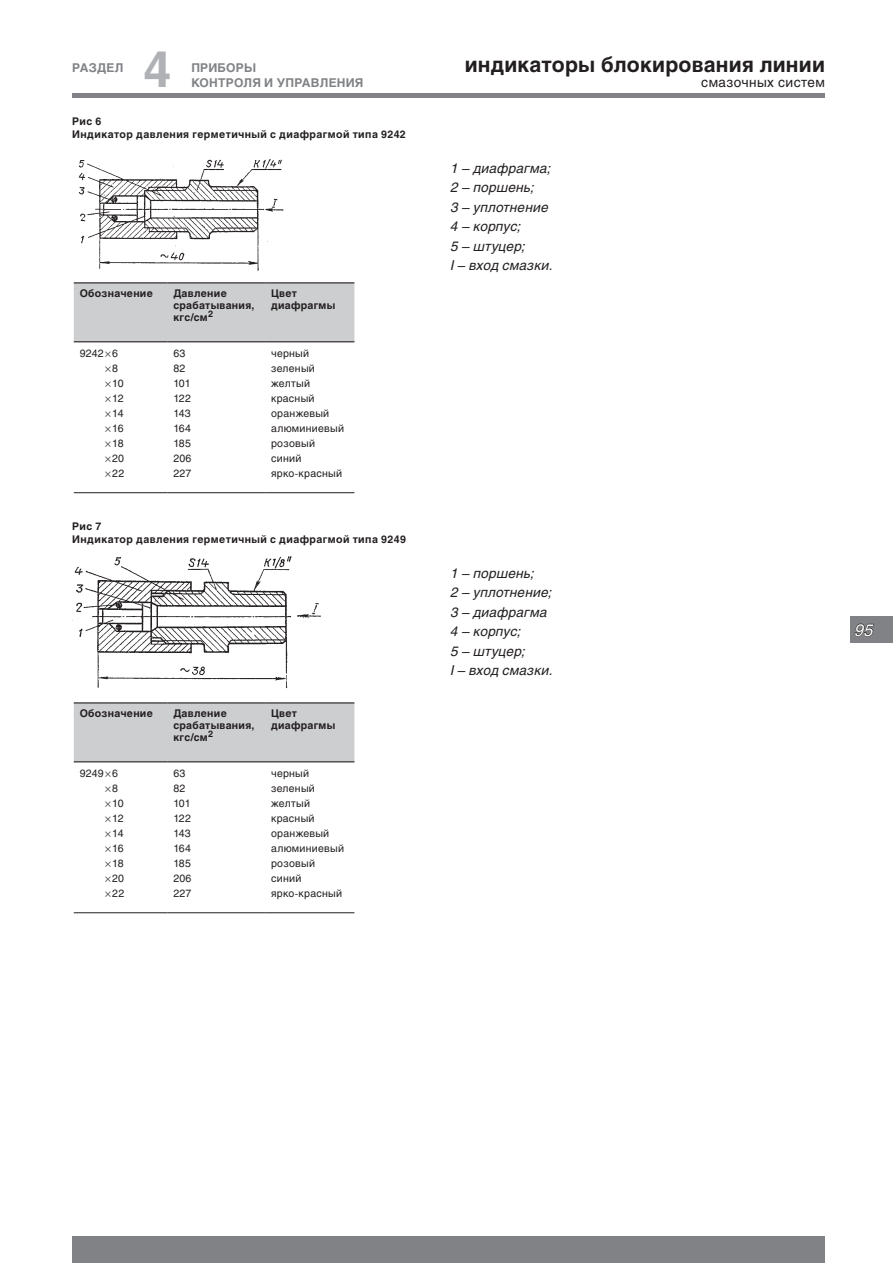
<style>
.page{position:relative;width:893px;height:1263px;background:#fff}
.page>*{position:absolute;margin:0;border:0;box-sizing:border-box;transform-origin:0 0}
.t1{font:700 49.5px "Helios";color:#b0b1b5}
.t2{font:700 21px "Helios";letter-spacing:.01em;color:#231f20}
.t3{font:italic 16.5px "Helios";color:#fff}
.t4{font:italic 13.5px/19.5px "Helios";letter-spacing:.015em;color:#231f20}
.t5{font:13.5px "Helios";letter-spacing:.03em;color:#231f20}
.t6{font:700 12px/15px "Helios";letter-spacing:.015em;color:#808285}
.t7{font:700 10.5px/12px "Helios";letter-spacing:.03em;color:#231f20}
.t8{font:10.5px/15px "Helios";letter-spacing:.025em;color:#231f20}
.t9{font:10.5px/15px "Helios";letter-spacing:-.02em;color:#231f20}
</style>
<div class="page">
<div style="left:72px;top:1236px;width:753px;height:27px;background:#808285"></div>
<hr style="left:72px;top:94px;width:753px;height:4px;background:#808285">
<div style="left:850px;top:616px;width:43px;height:27px;background:#808285"></div>
<svg style="left:855px;top:624px;width:19px;height:12px"></svg>
<img style="left:78px;top:159px;width:206px;height:112px">
<img style="left:72px;top:556px;width:249px;height:133px">
<div style="left:74px;top:283px;width:280px;height:58px;background:#cdced0"></div>
<hr style="left:74px;top:282px;width:93px;height:1px;background:#231f20">
<hr style="left:167px;top:282px;width:98px;height:1px;background:#231f20">
<hr style="left:265px;top:282px;width:89px;height:1px;background:#231f20">
<hr style="left:74px;top:341px;width:93px;height:1px;background:#231f20">
<hr style="left:167px;top:341px;width:98px;height:1px;background:#231f20">
<hr style="left:265px;top:341px;width:89px;height:1px;background:#231f20">
<hr style="left:74px;top:492px;width:93px;height:1px;background:#231f20">
<hr style="left:167px;top:492px;width:98px;height:1px;background:#231f20">
<hr style="left:265px;top:492px;width:89px;height:1px;background:#231f20">
<div style="left:74px;top:703px;width:280px;height:58px;background:#cdced0"></div>
<hr style="left:74px;top:702px;width:93px;height:1px;background:#231f20">
<hr style="left:167px;top:702px;width:98px;height:1px;background:#231f20">
<hr style="left:265px;top:702px;width:89px;height:1px;background:#231f20">
<hr style="left:74px;top:761px;width:93px;height:1px;background:#231f20">
<hr style="left:167px;top:761px;width:98px;height:1px;background:#231f20">
<hr style="left:265px;top:761px;width:89px;height:1px;background:#231f20">
<hr style="left:74px;top:912px;width:93px;height:1px;background:#231f20">
<hr style="left:167px;top:912px;width:98px;height:1px;background:#231f20">
<hr style="left:265px;top:912px;width:89px;height:1px;background:#231f20">
<h1 class="t1" style="left:143px;top:41px;width:29px">4</h1>
<p class="t6" style="left:72px;top:61px;width:53px">РАЗДЕЛ</p>
<p class="t6" style="left:191px;top:61px;width:174px">ПРИБОРЫ<br>КОНТРОЛЯ И УПРАВЛЕНИЯ</p>
<p class="t7" style="left:72px;top:115px;width:335px;line-height:12.6px">Рис 6<br>Индикатор давления герметичный с диафрагмой типа 9242</p>
<p class="t7" style="left:80px;top:287px;width:75px">Обозначение</p>
<p class="t7" style="left:173px;top:287px;width:83px">Давление срабатывания, кгс/см<sup>2</sup></p>
<p class="t7" style="left:271px;top:287px;width:66px">Цвет диафрагмы</p>
<p class="t9" style="left:112px;top:346px;width:14px;text-indent:-32px">9242 6<br>8<br>10<br>12<br>14<br>16<br>18<br>20<br>22</p>
<p class="t8" style="left:173px;top:346px;width:20px">63<br>82<br>101<br>122<br>143<br>164<br>185<br>206<br>227</p>
<p class="t8" style="left:271px;top:346px;width:74px">черный зеленый желтый красный оранжевый алюминиевый розовый синий ярко-красный</p>
<p class="t7" style="left:72px;top:520px;width:335px;line-height:12.6px">Рис 7<br>Индикатор давления герметичный с диафрагмой типа 9249</p>
<p class="t7" style="left:80px;top:707px;width:75px">Обозначение</p>
<p class="t7" style="left:173px;top:707px;width:83px">Давление срабатывания, кгс/см<sup>2</sup></p>
<p class="t7" style="left:271px;top:707px;width:66px">Цвет диафрагмы</p>
<p class="t9" style="left:112px;top:766px;width:14px;text-indent:-32px">9249 6<br>8<br>10<br>12<br>14<br>16<br>18<br>20<br>22</p>
<p class="t8" style="left:173px;top:766px;width:20px">63<br>82<br>101<br>122<br>143<br>164<br>185<br>206<br>227</p>
<p class="t8" style="left:271px;top:766px;width:74px">черный зеленый желтый красный оранжевый алюминиевый розовый синий ярко-красный</p>
<h2 class="t2" style="left:465px;top:53px;width:362px">индикаторы блокирования линии</h2>
<p class="t4" style="left:451px;top:158px;width:103px">1 – диафрагма;<br>2 – поршень;<br>3 – уплотнение<br>4 – корпус;<br>5 – штуцер;<br>I – вход смазки.</p>
<p class="t5" style="left:701px;top:74px;width:125px">смазочных систем</p>
<p class="t4" style="left:451px;top:563px;width:103px">1 – поршень;<br>2 – уплотнение;<br>3 – диафрагма<br>4 – корпус;<br>5 – штуцер;<br>I – вход смазки.</p>
<h3 class="t3" style="left:855px;top:620px;width:20px">95</h3>
</div>
